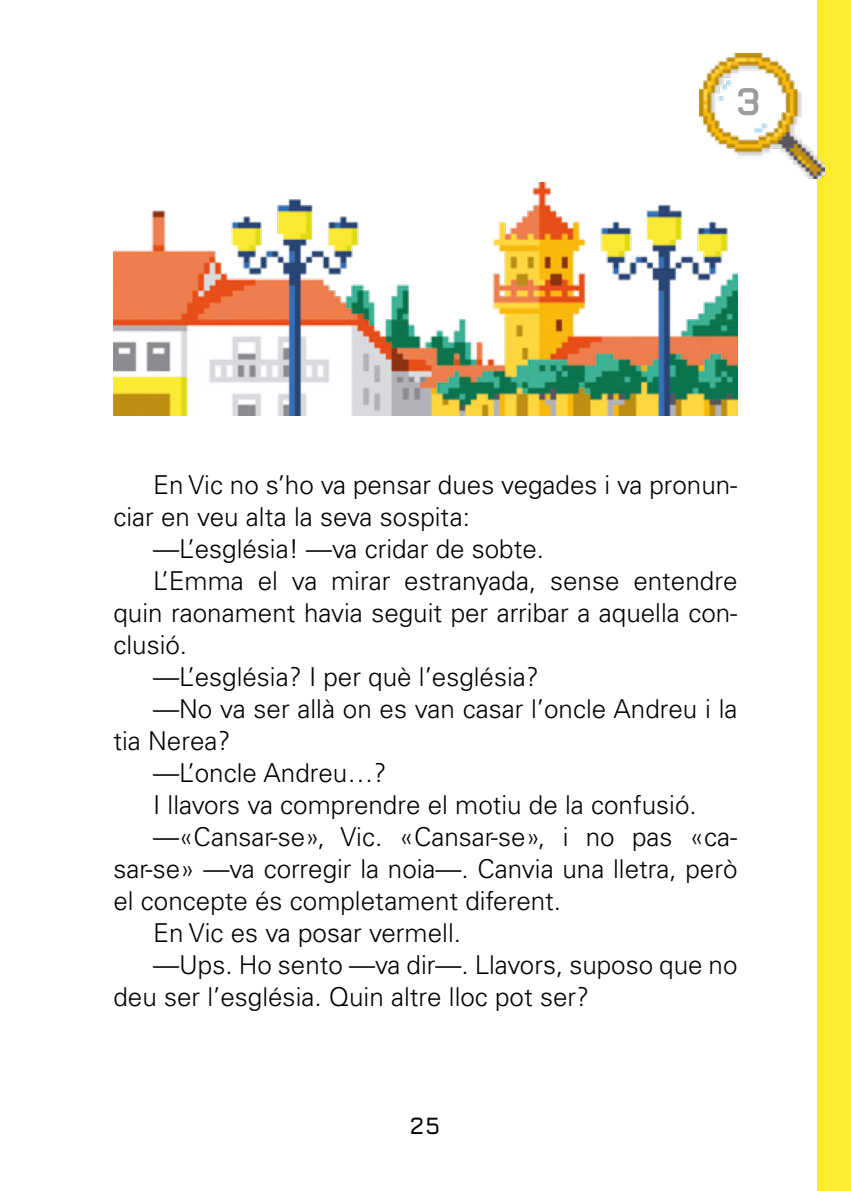
<style>
.page{position:relative;width:851px;height:1191px;background:#fff}
.page>*{position:absolute;margin:0;border:0;box-sizing:border-box;transform-origin:0 0}
.Tit_PARTE{font:700 46px "Carbon Plus";color:#9d9d9c}
.t1{font:28px "Carbon Plus";color:#000}
._2_1_TEXTO_NORMAL{font:300 26px/32px "Univers LT Std";color:#000}
</style>
<div class="page">
<img style="left:113px;top:183px;width:624px;height:232px">
<div style="left:816px;top:0;width:34px;height:1191px;background:#fceb30"></div>
<img style="left:699px;top:54px;width:125px;height:125px">
<p class="Tit_PARTE" style="left:734px;top:78px;width:28px">3</p>
<p class="_2_1_TEXTO_NORMAL" style="left:113px;top:468px;width:625px;text-indent:40px">En Vic no s’ho va pensar dues vegades i va pronun&shy;ciar en veu alta la seva sospita:</p>
<p class="_2_1_TEXTO_NORMAL" style="left:153px;top:532px;width:392px">—L’església! —va cridar de sobte.</p>
<p class="_2_1_TEXTO_NORMAL" style="left:113px;top:564px;width:625px;text-align:justify;text-indent:40px">L’Emma el va mirar estranyada, sense entendre quin raonament havia seguit per arribar a aquella con&shy;clusió.</p>
<p class="_2_1_TEXTO_NORMAL" style="left:153px;top:660px;width:387px">—L’església? I per què l’església?</p>
<p class="_2_1_TEXTO_NORMAL" style="left:113px;top:692px;width:625px;text-indent:40px">—No va ser allà on es van casar l’oncle Andreu i la tia Nerea?</p>
<p class="_2_1_TEXTO_NORMAL" style="left:153px;top:756px;width:235px">—L’oncle Andreu…?</p>
<p class="_2_1_TEXTO_NORMAL" style="left:153px;top:788px;width:545px">I llavors va comprendre el motiu de la confusió.</p>
<p class="_2_1_TEXTO_NORMAL" style="left:113px;top:820px;width:625px;text-align:justify;text-indent:40px">—«Cansar-se», Vic. «Cansar-se», i no pas «ca&shy;sar-se» —va corregir la noia—. Canvia una lletra, però el concepte és completament diferent.</p>
<p class="_2_1_TEXTO_NORMAL" style="left:153px;top:916px;width:309px">En Vic es va posar vermell.</p>
<p class="_2_1_TEXTO_NORMAL" style="left:113px;top:948px;width:625px;text-indent:40px">—Ups. Ho sento —va dir—. Llavors, suposo que no deu ser l’església. Quin altre lloc pot ser?</p>
<p class="t1" style="left:409px;top:1111px;width:33px">25</p>
</div>
